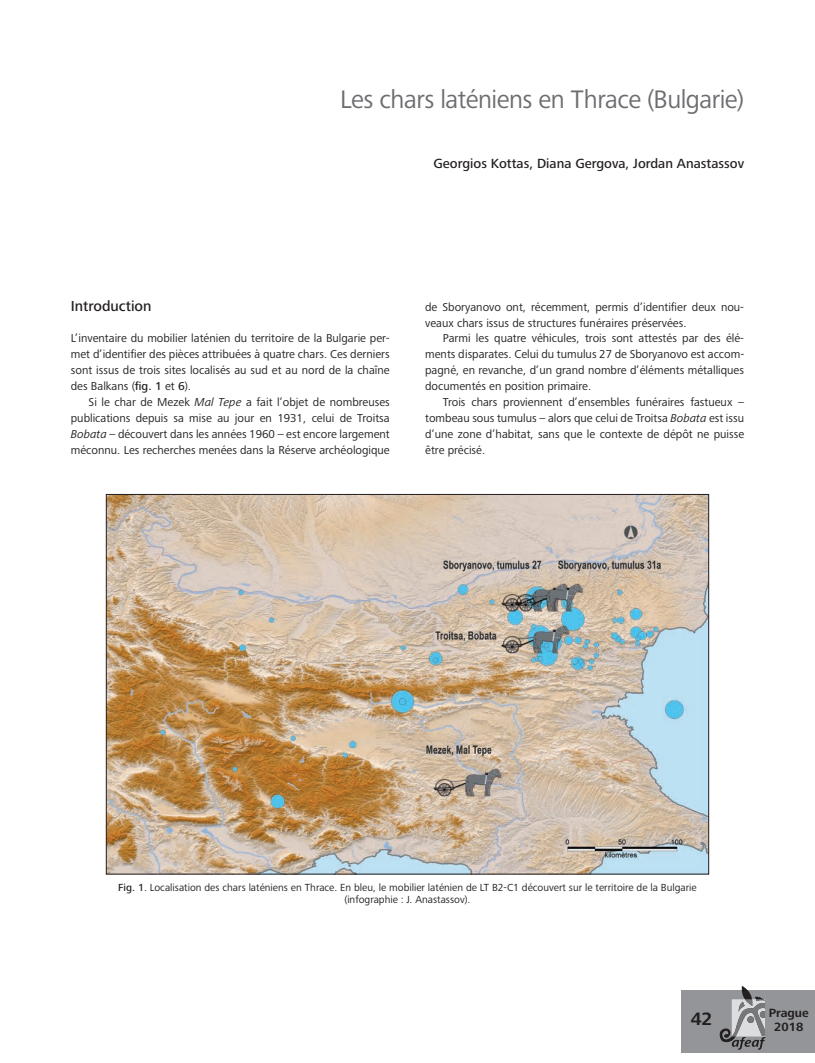
<style>
.page{position:relative;width:815px;height:1063px;background:#fff}
.page>*{position:absolute;margin:0;border:0;box-sizing:border-box;transform-origin:0 0}
.t1{font:26.25px "Frutiger Next Pro";letter-spacing:-.02em;color:#6c6d70}
.t2{font:700 18.62px "Frutiger Next Pro";color:#231f20}
.t3{font:500 15px "Frutiger Next Pro";color:#231f20}
.t4{font:500 13.75px "Frutiger Next Pro";color:#231f20}
.t5{font:700 12.38px/14.5px "Frutiger Next Pro";color:#231f20;text-align:center}
.t6{font:11.88px/15.9px "Frutiger Next Pro";color:#231f20;text-align:justify}
.t7{font:10.62px/12.5px "Frutiger Next Pro";color:#231f20;text-align:center}
.s1{font-weight:500}
.s2{font-style:italic}
</style>
<div class="page">
<div style="left:681px;top:990px;width:134px;height:62px;background:#939598"></div>
<svg style="left:720px;top:986px;width:45px;height:64px"></svg>
<img style="left:108px;top:496px;width:599px;height:376px">
<h1 class="t1" style="left:340px;top:84px;width:406px">Les chars laténiens en Thrace (Bulgarie)</h1>
<p class="t4" style="left:434px;top:155px;width:312px">Georgios Kottas, Diana Gergova, Jordan Anastassov</p>
<p class="t3" style="left:71px;top:297px;width:82px">Introduction</p>
<p class="t6" style="left:71px;top:330px;width:320px">L’inventaire du mobilier laténien du territoire de la Bulgarie per&shy;met d’identifier des pièces attribuées à quatre chars. Ces derniers sont issus de trois sites localisés au sud et au nord de la chaîne des Balkans (<span class="s1">fig. 1</span> et <span class="s1">6</span>).</p>
<p class="t6" style="left:71px;top:394px;width:320px;text-indent:18px">Si le char de Mezek <span class="s2">Mal Tepe</span> a fait l’objet de nombreuses publications depuis sa mise au jour en 1931, celui de Troitsa <span class="s2">Bobata</span> – découvert dans les années 1960 – est encore largement méconnu. Les recherches menées dans la Réserve archéologique</p>
<p class="t6" style="left:425px;top:299px;width:320px">de Sboryanovo ont, récemment, permis d’identifier deux nou&shy;veaux chars issus de structures funéraires préservées.</p>
<p class="t6" style="left:425px;top:330px;width:320px;text-indent:18px">Parmi les quatre véhicules, trois sont attestés par des élé&shy;ments disparates. Celui du tumulus 27 de Sboryanovo est accom&shy;pagné, en revanche, d’un grand nombre d’éléments métalliques documentés en position primaire.</p>
<p class="t6" style="left:425px;top:394px;width:320px;text-indent:18px">Trois chars proviennent d’ensembles funéraires fastueux – tombeau sous tumulus – alors que celui de Troitsa <span class="s2">Bobata</span> est issu d’une zone d’habitat, sans que le contexte de dépôt ne puisse être précisé.</p>
<p class="t7" style="left:118px;top:881px;width:580px"><span class="s1">Fig. 1</span>. Localisation des chars laténiens en Thrace. En bleu, le mobilier laténien de LT B2-C1 découvert sur le territoire de la Bulgarie (infographie : J. Anastassov).</p>
<h2 class="t2" style="left:691px;top:1009px;width:23px">42</h2>
<p class="t5" style="left:769px;top:1006px;width:41px">Prague<br>2018</p>
</div>
